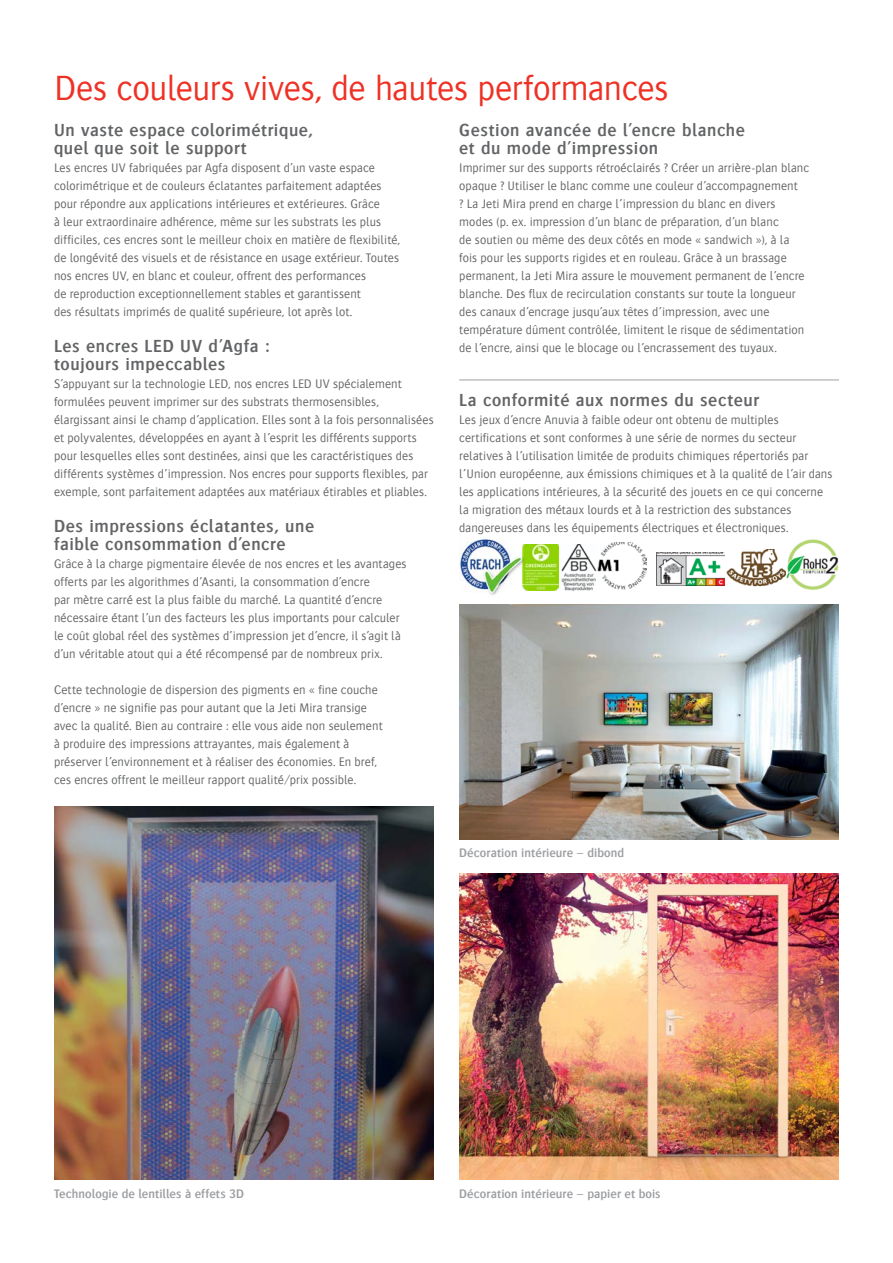
<style>
.page{position:relative;width:893px;height:1263px;background:#fff}
.page>*{position:absolute;margin:0;border:0;box-sizing:border-box;transform-origin:0 0}
.t1{font:300 36px "Bosis For Agfa";letter-spacing:-.01em;color:#ee3124}
.t2{font:600 18px/18px "Bosis For Agfa";letter-spacing:.03em;color:#636466}
.t3{font:300 12.75px/18px "Bosis For Agfa";letter-spacing:.01em;color:#636466}
.t4{font:600 12.75px "Bosis For Agfa";letter-spacing:.005em;color:#9d9fa2}
</style>
<div class="page">
<hr style="left:459px;top:380px;width:380px;height:1px;background:#9d9fa2">
<img style="left:656px;top:552px;width:69px;height:34px">
<img style="left:525px;top:545px;width:72px;height:46px">
<img style="left:726px;top:549px;width:60px;height:37px">
<img style="left:597px;top:543px;width:50px;height:46px">
<img style="left:786px;top:539px;width:53px;height:51px">
<img style="left:459px;top:539px;width:66px;height:56px">
<img style="left:459px;top:605px;width:380px;height:234px">
<img style="left:459px;top:873px;width:380px;height:306px">
<img style="left:54px;top:807px;width:380px;height:372px">
<h1 class="t1" style="left:54px;top:69px;width:616px">Des couleurs vives, de hautes performances</h1>
<h2 class="t2" style="left:54px;top:121px;width:260px">Un vaste espace colorimétrique, quel que soit le support</h2>
<p class="t3" style="left:54px;top:158px;width:348px">Les encres UV fabriquées par Agfa disposent d’un vaste espace colorimétrique et de couleurs éclatantes parfaitement adaptées pour répondre aux applications intérieures et extérieures. Grâce<br>à leur extraordinaire adhérence, même sur les substrats les plus difficiles, ces encres sont le meilleur choix en matière de flexibilité, de longévité des visuels et de résistance en usage extérieur. Toutes nos encres UV, en blanc et couleur, offrent des performances<br>de reproduction exceptionnellement stables et garantissent<br>des résultats imprimés de qualité supérieure, lot après lot.</p>
<h2 class="t2" style="left:54px;top:337px;width:218px">Les encres LED UV d’Agfa : toujours impeccables</h2>
<p class="t3" style="left:54px;top:374px;width:381px">S’appuyant sur la technologie LED, nos encres LED UV spécialement formulées peuvent imprimer sur des substrats thermosensibles, élargissant ainsi le champ d’application. Elles sont à la fois personnalisées et polyvalentes, développées en ayant à l’esprit les différents supports pour lesquelles elles sont destinées, ainsi que les caractéristiques des différents systèmes d’impression. Nos encres pour supports flexibles, par exemple, sont parfaitement adaptées aux matériaux étirables et pliables.</p>
<h2 class="t2" style="left:54px;top:517px;width:262px">Des impressions éclatantes, une faible consommation d’encre</h2>
<p class="t3" style="left:54px;top:554px;width:354px">Grâce à la charge pigmentaire élevée de nos encres et les avantages offerts par les algorithmes d’Asanti, la consommation d’encre<br>par mètre carré est la plus faible du marché. La quantité d’encre nécessaire étant l’un des facteurs les plus importants pour calculer le coût global réel des systèmes d’impression jet d’encre, il s’agit là d’un véritable atout qui a été récompensé par de nombreux prix.</p>
<p class="t3" style="left:54px;top:680px;width:330px">Cette technologie de dispersion des pigments en « fine couche d’encre » ne signifie pas pour autant que la Jeti Mira transige avec la qualité. Bien au contraire : elle vous aide non seulement à produire des impressions attrayantes, mais également à préserver l’environnement et à réaliser des économies. En bref, ces encres offrent le meilleur rapport qualité/prix possible.</p>
<h2 class="t2" style="left:459px;top:121px;width:287px">Gestion avancée de l’encre blanche et du mode d’impression</h2>
<p class="t3" style="left:459px;top:158px;width:351px">Imprimer sur des supports rétroéclairés ? Créer un arrière-plan blanc opaque ? Utiliser le blanc comme une couleur d’accompagnement<br>? La Jeti Mira prend en charge l’impression du blanc en divers modes (p. ex. impression d’un blanc de préparation, d’un blanc<br>de soutien ou même des deux côtés en mode « sandwich »), à la fois pour les supports rigides et en rouleau. Grâce à un brassage permanent, la Jeti Mira assure le mouvement permanent de l’encre blanche. Des flux de recirculation constants sur toute la longueur des canaux d’encrage jusqu’aux têtes d’impression, avec une température dûment contrôlée, limitent le risque de sédimentation de l’encre, ainsi que le blocage ou l’encrassement des tuyaux.</p>
<h2 class="t2" style="left:459px;top:391px;width:301px">La conformité aux normes du secteur</h2>
<p class="t3" style="left:459px;top:410px;width:375px">Les jeux d’encre Anuvia à faible odeur ont obtenu de multiples certifications et sont conformes à une série de normes du secteur relatives à l’utilisation limitée de produits chimiques répertoriés par l’Union européenne, aux émissions chimiques et à la qualité de l’air dans les applications intérieures, à la sécurité des jouets en ce qui concerne la migration des métaux lourds et à la restriction des substances dangereuses dans les équipements électriques et électroniques.</p>
<p class="t4" style="left:459px;top:845px;width:166px">Décoration intérieure – dibond</p>
<p class="t4" style="left:54px;top:1187px;width:192px">Technologie de lentilles à effets 3D</p>
<p class="t4" style="left:459px;top:1187px;width:203px">Décoration intérieure – papier et bois</p>
</div>
